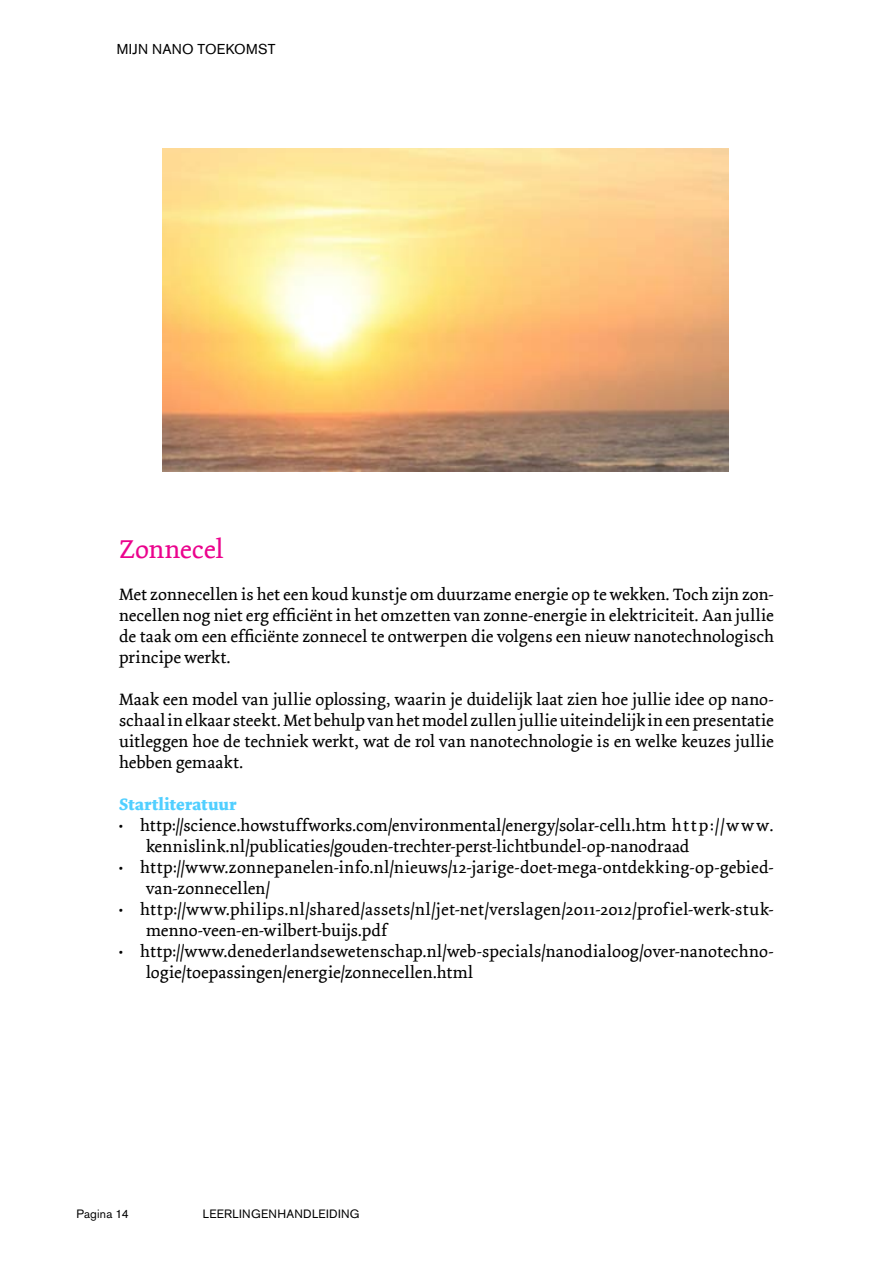
<style>
.page{position:relative;width:893px;height:1263px;background:#fff}
.page>*{position:absolute;margin:0;border:0;box-sizing:border-box;transform-origin:0 0}
.t1{font:27px "Dolly";letter-spacing:-.005em;color:#eb038d}
.t2{font:17.25px/21px "Dolly";letter-spacing:.01em;color:#000}
.t3{font:700 17.25px "Dolly";letter-spacing:.01em;color:#51cfff}
.t4{font:14.25px "Akzidenz Grotesk BQ";letter-spacing:.015em;color:#000}
.t5{font:12px "Akzidenz Grotesk BQ";letter-spacing:.025em;color:#000}
</style>
<div class="page">
<img style="left:162px;top:149px;width:567px;height:322px">
<p class="t4" style="left:117px;top:40px;width:160px">MIJN NANO TOEKOMST</p>
<h1 class="t1" style="left:119px;top:533px;width:106px">Zonnecel</h1>
<p class="t2" style="left:119px;top:584px;width:656px;text-align:justify">Met zonnecellen is het een koud kunstje om duurzame energie op te wekken. Toch zijn zon&shy;necellen nog niet erg efficiënt in het omzetten van zonne-energie in elektriciteit. Aan jullie de taak om een efficiënte zonnecel te ontwerpen die volgens een nieuw nanotechnologisch principe werkt.</p>
<p class="t2" style="left:119px;top:689px;width:656px;text-align:justify">Maak een model van jullie oplossing, waarin je duidelijk laat zien hoe jullie idee op nano&shy;schaal in elkaar steekt. Met behulp van het model zullen jullie uiteindelijk in een presentatie uitleggen hoe de techniek werkt, wat de rol van nanotechnologie is en welke keuzes jullie hebben gemaakt.</p>
<p class="t3" style="left:119px;top:794px;width:119px">Startliteratuur</p>
<p class="t2" style="left:146px;top:815px;width:629px;text-indent:-27px">• http://science.howstuffworks.com/environmental/energy/solar-cell1.htm htt p://w w w. kennislink.nl/publicaties/gouden-trechter-perst-lichtbundel-op-nanodraad</p>
<p class="t2" style="left:146px;top:857px;width:629px;text-indent:-27px">• http://www.zonnepanelen-info.nl/nieuws/12-jarige-doet-mega-ontdekking-op-gebied&shy;van-zonnecellen/</p>
<p class="t2" style="left:146px;top:899px;width:629px;text-indent:-27px">• http://www.philips.nl/shared/assets/nl/jet-net/verslagen/2011-2012/profiel-werk-stuk&shy;menno-veen-en-wilbert-buijs.pdf</p>
<p class="t2" style="left:146px;top:941px;width:629px;text-indent:-27px">• http://www.denederlandsewetenschap.nl/web-specials/nanodialoog/over-nanotechno&shy;logie/toepassingen/energie/zonnecellen.html</p>
<p class="t5" style="left:77px;top:1207px;width:54px">Pagina 14</p>
<p class="t5" style="left:203px;top:1207px;width:158px">LEERLINGENHANDLEIDING</p>
</div>
